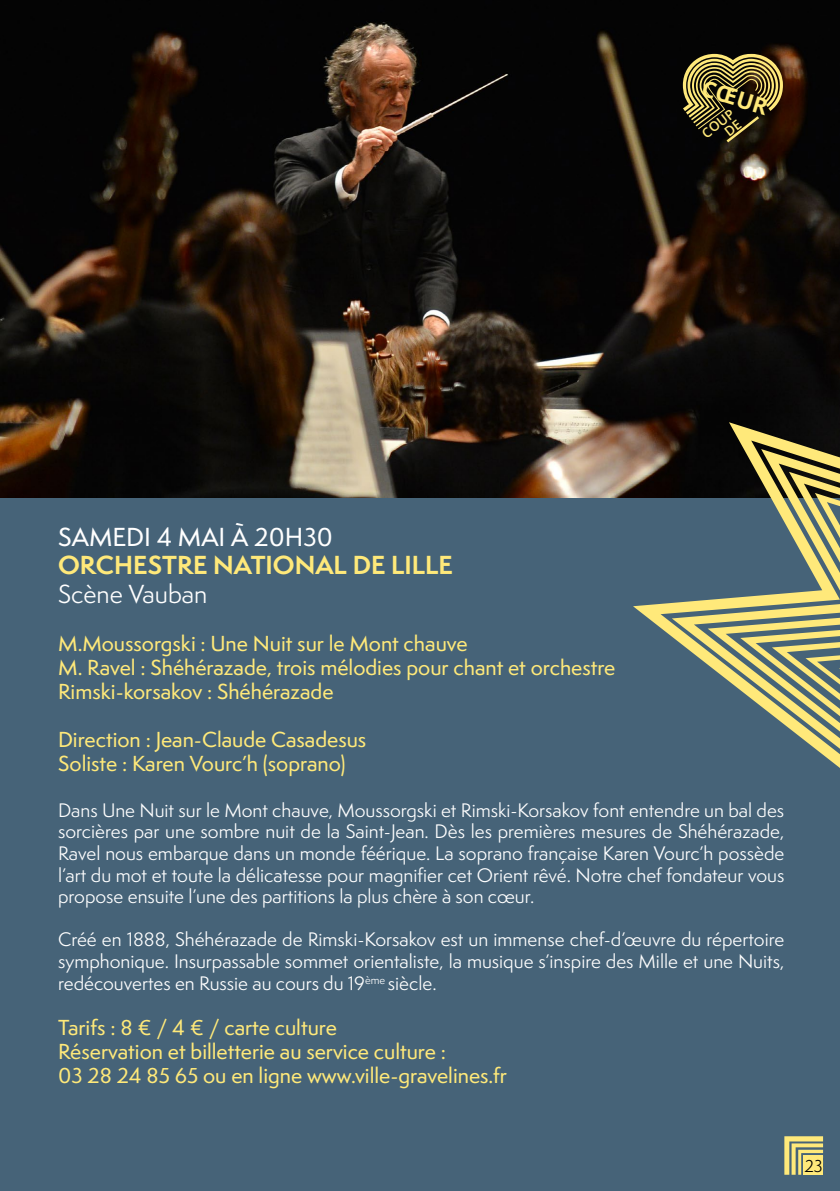
<style>
.page{position:relative;width:840px;height:1191px;background:#fff}
.page>*{position:absolute;margin:0;border:0;box-sizing:border-box;transform-origin:0 0}
.t1{font:125px "Akka";color:#ffe97a}
.t2{font:700 24px "Semplicita Pro";color:#ffe97a}
.t3{font:500 24px "Semplicita Pro";color:#fff}
.t4{font:24px "Semplicita Pro";color:#fff}
.t5{font:700 22.4px "Open Sans";color:#ffe97a}
.t6{font:500 20px/24px "Semplicita Pro";color:#ffe97a}
.t7{font:18px/21.6px "Semplicita Pro";color:#fff;text-align:justify}
.t8{font:16px "Semplicita Pro";color:#000}
.t9{font:600 13.4px "Open Sans";color:#ffe97a}
</style>
<div class="page">
<div style="left:0;top:15px;width:839px;height:1176px;background:#466378"></div>
<img style="left:0;top:0;width:839px;height:497px">
<svg style="left:784px;top:1136px;width:38px;height:38px"></svg>
<div style="left:803px;top:1155px;width:19px;height:20px;background:#ffe97a"></div>
<svg style="left:724px;top:116px;width:34px;height:26px"></svg>
<svg style="left:606px;top:372px;width:234px;height:427px"></svg>
<h1 class="t1" style="left:818px;top:50px;width:85px;rotate:90deg">&amp;</h1>
<p class="t5" style="left:707px;top:72px;width:69px;rotate:17deg">CŒUR</p>
<p class="t9" style="left:697px;top:127px;width:39px;rotate:-38deg">COUP</p>
<h2 class="t3" style="left:58px;top:519px;width:276px">SAMEDI 4 MAI À 20H30</h2>
<h2 class="t2" style="left:58px;top:547px;width:396px">ORCHESTRE NATIONAL DE LILLE</h2>
<h2 class="t4" style="left:58px;top:577px;width:151px">Scène Vauban</h2>
<p class="t6" style="left:58px;top:631px;width:558px">M.Moussorgski : Une Nuit sur le Mont chauve<br>M. Ravel : Shéhérazade, trois mélodies pour chant et orchestre<br>Rimski-korsakov : Shéhérazade</p>
<p class="t6" style="left:58px;top:727px;width:309px">Direction : Jean-Claude Casadesus<br>Soliste : Karen Vourc’h (soprano)</p>
<p class="t7" style="left:58px;top:799px;width:727px">Dans Une Nuit sur le Mont chauve, Moussorgski et Rimski-Korsakov font entendre un bal des sorcières par une sombre nuit de la Saint-Jean. Dès les premières mesures de Shéhérazade, Ravel nous embarque dans un monde féérique. La soprano française Karen Vourc’h possède l’art du mot et toute la délicatesse pour magnifier cet Orient rêvé. Notre chef fondateur vous propose ensuite l’une des partitions la plus chère à son cœur.</p>
<p class="t7" style="left:58px;top:928px;width:727px">Créé en 1888, Shéhérazade de Rimski-Korsakov est un immense chef-d’œuvre du répertoire symphonique. Insurpassable sommet orientaliste, la musique s’inspire des Mille et une Nuits, redécouvertes en Russie au cours du 19<sup>ème</sup> siècle.</p>
<p class="t6" style="left:58px;top:1015px;width:450px">Tarifs : 8 € / 4 € / carte culture<br>Réservation et billetterie au service culture :<br>03 28 24 85 65 ou en ligne www.ville-gravelines.fr</p>
<p class="t8" style="left:804px;top:1154px;width:20px">23</p>
</div>
